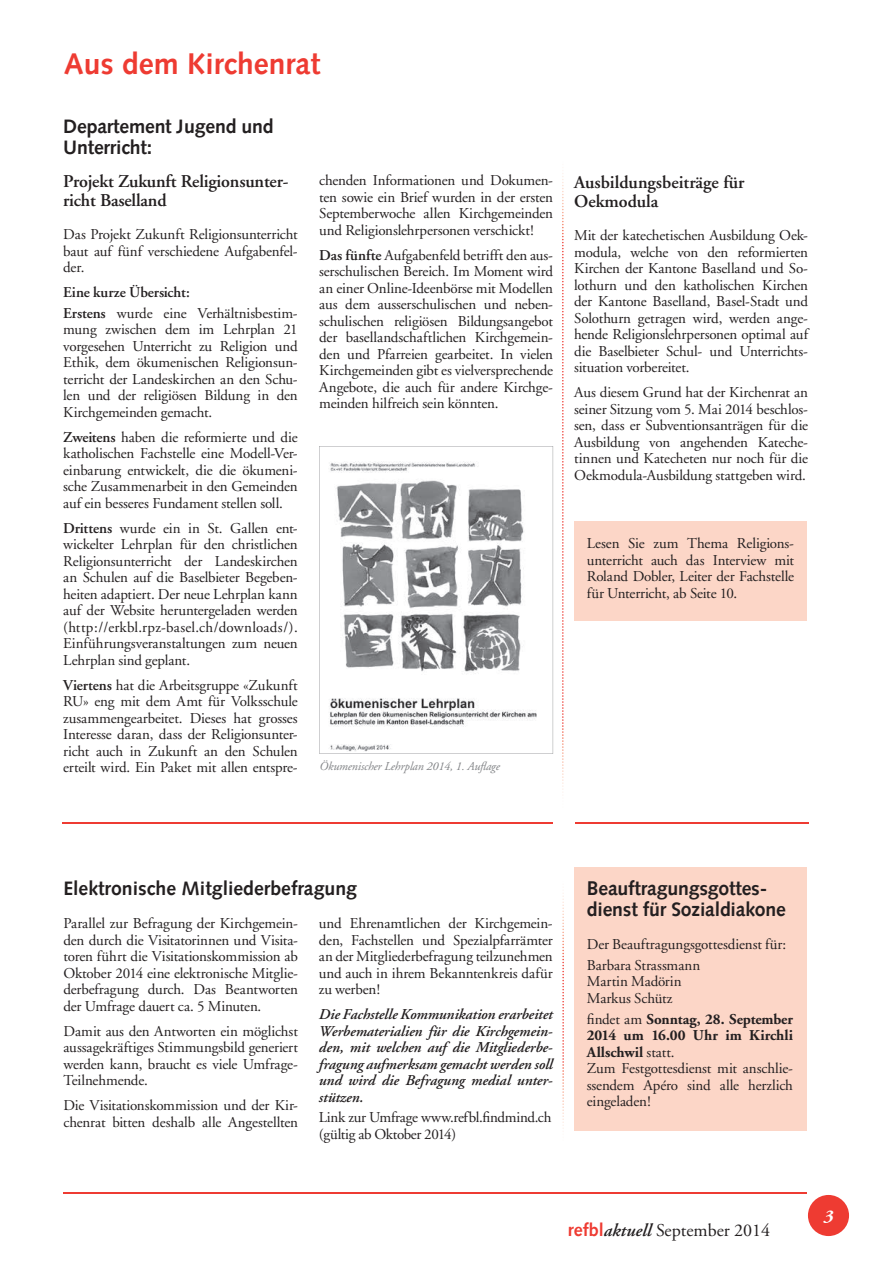
<style>
.page{position:relative;width:893px;height:1263px;background:#fff}
.page>*{position:absolute;margin:0;border:0;box-sizing:border-box;transform-origin:0 0}
.t1{font:700 30px "Syntax Com";color:#ee3b32}
.t2{font:700 19.5px/21px "Syntax Com";letter-spacing:-.01em;color:#231f20}
.t3{font:600 18px/19.5px "Adobe Garamond";letter-spacing:-.01em;color:#231f20}
.t4{font:18px "Adobe Garamond";color:#231f20}
.t5{font:italic 700 18px "Adobe Garamond";color:#fff}
.t6{font:15px/16.5px "Adobe Garamond";letter-spacing:-.01em;color:#231f20;text-align:justify}
.t7{font:italic 600 15px/16.5px "Adobe Garamond";letter-spacing:-.005em;color:#231f20;text-align:justify}
.t8{font:600 15px/20.7px "Adobe Garamond";color:#231f20}
.t9{font:italic 12px "Adobe Garamond";letter-spacing:-.01em;color:#808285}
.s1{font-weight:400}
.s2{font-weight:600}
.s3{font-weight:700}
.s4{font-family:"Syntax Com";font-weight:700;color:#ee3b32}
.s5{font-weight:600;font-style:italic}
</style>
<div class="page">
<div style="left:808px;top:1195px;width:41px;height:41px;background:#ee3b32;border-radius:50%"></div>
<hr style="left:63px;top:1193px;width:743px;height:1px;background:#ee3b32">
<div style="left:574px;top:867px;width:232px;height:264px;background:#fcd6c7"></div>
<hr style="left:62px;top:822px;width:491px;height:1px;background:#ee3b32">
<img style="left:562px;top:893px;width:2px;height:236px">
<hr style="left:575px;top:823px;width:233px;height:1px;background:#ee3b32">
<img style="left:562px;top:173px;width:2px;height:620px">
<svg style="left:319px;top:446px;width:234px;height:308px"></svg>
<div style="left:574px;top:521px;width:233px;height:100px;background:#fcd6c7"></div>
<h1 class="t1" style="left:64px;top:46px;width:258px">Aus dem Kirchenrat</h1>
<h2 class="t2" style="left:63px;top:116px;width:212px">Departement Jugend und<br>Unterricht:</h2>
<p class="t3" style="left:63px;top:171px;width:227px">Projekt Zukunft Religionsunter&shy;richt Baselland</p>
<p class="t6" style="left:63px;top:226px;width:236px">Das Projekt Zukunft Religionsunterricht baut auf fünf verschiedene Aufgabenfel&shy;der.</p>
<p class="t8" style="left:63px;top:282px;width:236px">Eine kurze Übersicht:<br>Erstens <span class="s1">wurde eine Verhältnisbestim-</span></p>
<p class="t6" style="left:63px;top:322px;width:236px">mung zwischen dem im Lehrplan 21 vorgesehen Unterricht zu Religion und Ethik, dem ökumenischen Religionsun&shy;terricht der Landeskirchen an den Schu&shy;len und der religiösen Bildung in den Kirchgemeinden gemacht.</p>
<p class="t6" style="left:63px;top:429px;width:236px"><span class="s2">Zweitens</span> haben die reformierte und die katholischen Fachstelle eine Modell-Ver&shy;einbarung entwickelt, die die ökumeni&shy;sche Zusammenarbeit in den Gemeinden auf ein besseres Fundament stellen soll.</p>
<p class="t6" style="left:63px;top:520px;width:236px"><span class="s2">Drittens</span> wurde ein in St. Gallen ent&shy;wickelter Lehrplan für den christlichen Religionsunterricht der Landeskirchen an Schulen auf die Baselbieter Begeben&shy;heiten adaptiert. Der neue Lehrplan kann auf der Website heruntergeladen werden (http://erkbl.rpz-basel.ch/downloads/).<br>Einführungsveranstaltungen zum neuen Lehrplan sind geplant.</p>
<p class="t6" style="left:63px;top:677px;width:236px"><span class="s2">Viertens</span> hat die Arbeitsgruppe «Zukunft RU» eng mit dem Amt für Volksschule zusammengearbeitet. Dieses hat grosses Interesse daran, dass der Religionsunter&shy;richt auch in Zukunft an den Schulen erteilt wird. Ein Paket mit allen entspre-</p>
<p class="t6" style="left:319px;top:173px;width:235px">chenden Informationen und Dokumen&shy;ten sowie ein Brief wurden in der ersten Septemberwoche allen Kirchgemeinden und Religionslehrpersonen verschickt!</p>
<p class="t6" style="left:319px;top:247px;width:235px"><span class="s2">Das fünfte</span> Aufgabenfeld betrifft den aus&shy;serschulischen Bereich. Im Moment wird an einer Online-Ideenbörse mit Modellen aus dem ausserschulischen und neben&shy;schulischen religiösen Bildungsangebot der basellandschaftlichen Kirchgemein&shy;den und Pfarreien gearbeitet. In vielen Kirchgemeinden gibt es vielversprechende Angebote, die auch für andere Kirchge&shy;meinden hilfreich sein könnten.</p>
<p class="t9" style="left:320px;top:760px;width:182px">Ökumenischer Lehrplan 2014, 1. Auflage</p>
<p class="t3" style="left:574px;top:172px;width:172px">Ausbildungsbeiträge für<br>Oekmodula</p>
<p class="t6" style="left:574px;top:227px;width:235px">Mit der katechetischen Ausbildung Oek&shy;modula, welche von den reformierten Kirchen der Kantone Baselland und So&shy;lothurn und den katholischen Kirchen der Kantone Baselland, Basel-Stadt und Solothurn getragen wird, werden ange&shy;hende Religionslehrpersonen optimal auf die Baselbieter Schul- und Unterrichts&shy;situation vorbereitet.</p>
<p class="t6" style="left:574px;top:384px;width:235px">Aus diesem Grund hat der Kirchenrat an seiner Sitzung vom 5. Mai 2014 beschlos&shy;sen, dass er Subventionsanträgen für die Ausbildung von angehenden Kateche&shy;tinnen und Katecheten nur noch für die Oekmodula-Ausbildung stattgeben wird.</p>
<p class="t6" style="left:587px;top:536px;width:209px">Lesen Sie zum Thema Religions&shy;unterricht auch das Interview mit Roland Dobler, Leiter der Fachstelle für Unterricht, ab Seite 10.</p>
<h2 class="t2" style="left:63px;top:877px;width:295px">Elektronische Mitgliederbefragung</h2>
<p class="t6" style="left:63px;top:915px;width:236px">Parallel zur Befragung der Kirchgemein&shy;den durch die Visitatorinnen und Visita&shy;toren führt die Visitationskommission ab Oktober 2014 eine elektronische Mitglie&shy;derbefragung durch. Das Beantworten der Umfrage dauert ca. 5 Minuten.</p>
<p class="t6" style="left:63px;top:1023px;width:236px">Damit aus den Antworten ein möglichst aussagekräftiges Stimmungsbild generiert werden kann, braucht es viele Umfrage-Teilnehmende.</p>
<p class="t6" style="left:63px;top:1097px;width:236px">Die Visitationskommission und der Kir&shy;chenrat bitten deshalb alle Angestellten</p>
<p class="t6" style="left:319px;top:915px;width:235px">und Ehrenamtlichen der Kirchgemein&shy;den, Fachstellen und Spezialpfarrämter an der Mitgliederbefragung teilzunehmen und auch in ihrem Bekanntenkreis dafür zu werben!</p>
<p class="t7" style="left:319px;top:1006px;width:235px">Die Fachstelle Kommunikation erarbeitet Werbematerialien für die Kirchgemein&shy;den, mit welchen auf die Mitgliederbe&shy;fragung aufmerksam gemacht werden soll und wird die Befragung medial unter&shy;stützen.</p>
<p class="t6" style="left:319px;top:1110px;width:234px">Link zur Umfrage www.refbl.findmind.ch (gültig ab Oktober 2014)</p>
<h2 class="t2" style="left:587px;top:878px;width:201px">Beauftragungsgottes&shy;dienst für Sozialdiakone</h2>
<p class="t6" style="left:587px;top:934px;width:201px;line-height:20.7px">Der Beauftragungsgottesdienst für:<br>Barbara Strassmann</p>
<p class="t6" style="left:587px;top:974px;width:96px">Martin Madörin<br>Markus Schütz</p>
<p class="t6" style="left:587px;top:1011px;width:208px;text-align:left">findet am <span class="s3">Sonntag, 28. September<br>2014 um 16.00 Uhr im Kirchli<br>Allschwil</span> statt.<br>Zum Festgottesdienst mit anschlie&shy;ssendem Apéro sind alle herzlich eingeladen!</p>
<p class="t4" style="left:568px;top:1220px;width:204px"><span class="s4">refbl</span><span class="s5">aktuell</span> September 2014</p>
<p class="t5" style="left:824px;top:1206px;width:11px">3</p>
</div>
